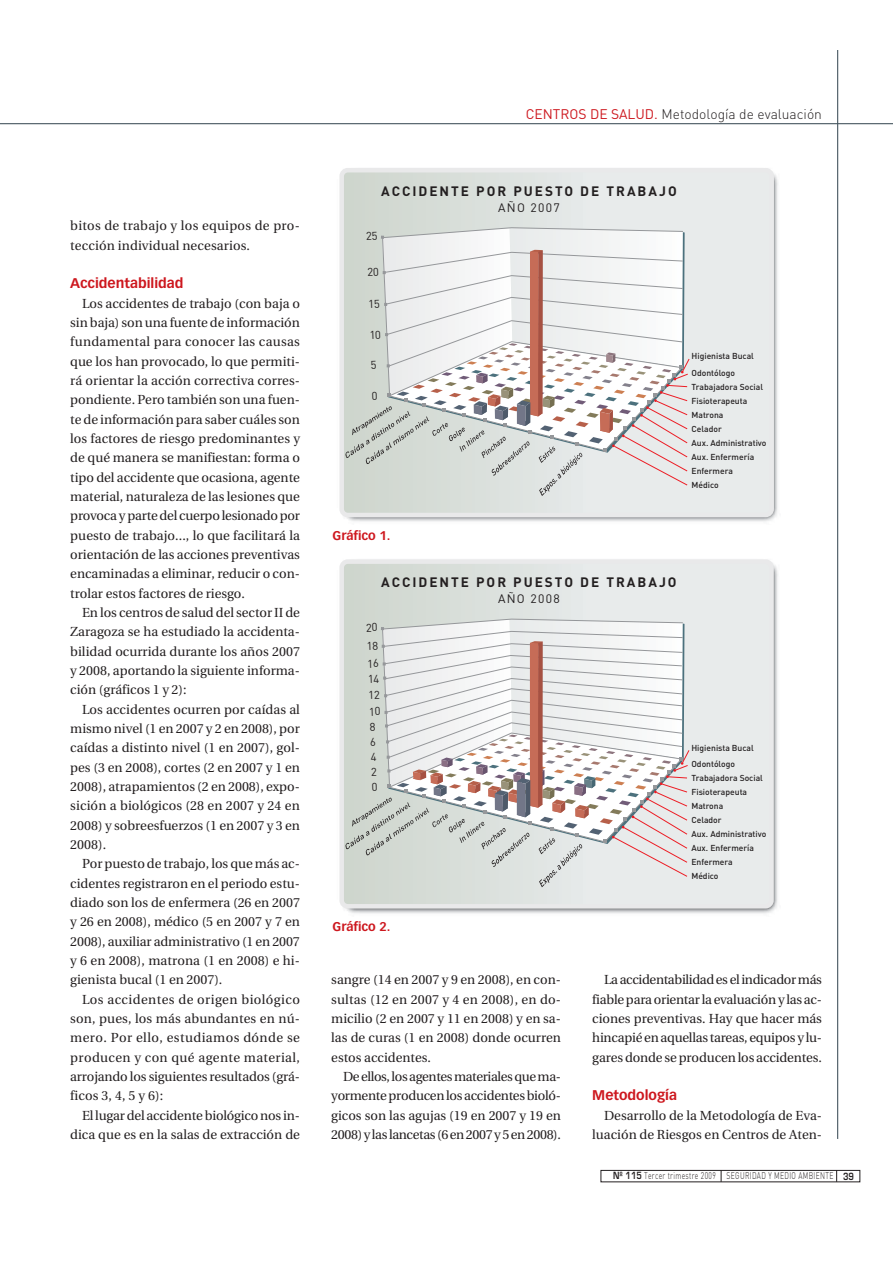
<style>
.page{position:relative;width:893px;height:1263px;background:#fff}
.page>*{position:absolute;margin:0;border:0;box-sizing:border-box;transform-origin:0 0}
.t1{font:300 13.8px "DIN";color:#231f20}
.t2{font:700 13.8px "Vectora LT";color:#cd171e}
.t3{font:700 13.5px "DIN";letter-spacing:.145em;color:#231f20}
.t4{font:13.05px/19.4px "Utopia";color:#231f20;text-align:justify}
.t5{font:700 12.45px "Vectora LT";color:#cd171e}
.t6{font:700 12.45px "Vectora LT";color:#ce171e}
.t7{font:12.15px "DIN";letter-spacing:.105em;color:#231f20}
.t8{font:300 9.6px "DIN";letter-spacing:.05em;color:#231f20;scale:.7 1}
.t9{font:500 8.55px "DIN";color:#231f20}
.s1{font-weight:400;color:#cd171e}
.s2{font-family:"Eurostile";font-weight:600}
</style>
<div class="page">
<hr style="left:0;top:123px;width:893px;height:1px;background:#45555f">
<hr style="left:837px;top:50px;width:1px;height:1089px;background:#45555f">
<div style="left:601px;top:1170px;width:259px;height:12px;border:1px solid #231f20"></div>
<svg style="left:721px;top:1170px;width:1px;height:12px"></svg>
<svg style="left:836px;top:1170px;width:1px;height:12px"></svg>
<img style="left:332px;top:554px;width:452px;height:367px;border-radius:3px">
<div style="left:342px;top:562px;width:429px;height:344px;background:linear-gradient(to right,#d1d8d1,#eff0f3);border-radius:6px"></div>
<div style="left:339px;top:559px;width:435px;height:350px;border:5px solid #e9e9ea;border-radius:6px"></div>
<img style="left:332px;top:163px;width:452px;height:366px;border-radius:3px">
<div style="left:342px;top:170px;width:430px;height:345px;background:linear-gradient(to right,#d1d8d1,#eff0f3);border-radius:6px"></div>
<div style="left:339px;top:168px;width:435px;height:349px;border:5px solid #e9e9ea;border-radius:6px"></div>
<svg style="left:345px;top:618px;width:344px;height:269px"></svg>
<svg style="left:345px;top:227px;width:344px;height:269px"></svg>
<p class="t4" style="left:70px;top:217px;width:231px">bitos de trabajo y los equipos de pro&shy;tección individual necesarios.</p>
<p class="t2" style="left:70px;top:278px;width:115px">Accidentabilidad</p>
<p class="t4" style="left:70px;top:295px;width:231px;text-indent:12px">Los accidentes de trabajo (con baja o sin baja) son una fuente de información fundamental para conocer las causas que los han provocado, lo que permiti&shy;rá orientar la acción correctiva corres&shy;pondiente. Pero también son una fuen&shy;te de información para saber cuáles son los factores de riesgo predominantes y de qué manera se manifiestan: forma o tipo del accidente que ocasiona, agente material, naturaleza de las lesiones que provoca y parte del cuerpo lesionado por puesto de trabajo..., lo que facilitará la orientación de las acciones preventivas encaminadas a eliminar, reducir o con&shy;trolar estos factores de riesgo.</p>
<p class="t4" style="left:70px;top:604px;width:231px;text-indent:12px">En los centros de salud del sector II de Zaragoza se ha estudiado la accidenta&shy;bilidad ocurrida durante los años 2007 y 2008, aportando la siguiente informa&shy;ción (gráficos 1 y 2):</p>
<p class="t4" style="left:70px;top:701px;width:231px;text-indent:12px">Los accidentes ocurren por caídas al mismo nivel (1 en 2007 y 2 en 2008), por caídas a distinto nivel (1 en 2007), gol&shy;pes (3 en 2008), cortes (2 en 2007 y 1 en 2008), atrapamientos (2 en 2008), expo&shy;sición a biológicos (28 en 2007 y 24 en 2008) y sobreesfuerzos (1 en 2007 y 3 en 2008).</p>
<p class="t4" style="left:70px;top:855px;width:231px;text-indent:12px">Por puesto de trabajo, los que más ac&shy;cidentes registraron en el periodo estu&shy;diado son los de enfermera (26 en 2007 y 26 en 2008), médico (5 en 2007 y 7 en 2008), auxiliar administrativo (1 en 2007 y 6 en 2008), matrona (1 en 2008) e hi&shy;gienista bucal (1 en 2007).</p>
<p class="t4" style="left:70px;top:991px;width:231px;text-indent:12px">Los accidentes de origen biológico son, pues, los más abundantes en nú&shy;mero. Por ello, estudiamos dónde se producen y con qué agente material, arrojando los siguientes resultados (grá&shy;ficos 3, 4, 5 y 6):</p>
<p class="t4" style="left:70px;top:1107px;width:231px;text-align:right">El lugar del accidente biológico nos in&shy;dica que es en la salas de extracción de</p>
<p class="t1" style="left:526px;top:109px;width:298px"><span class="s1">CENTROS DE SALUD.</span> Metodología de evaluación</p>
<p class="t3" style="left:381px;top:186px;width:297px">ACCIDENTE POR PUESTO DE TRABAJO</p>
<p class="t7" style="left:498px;top:203px;width:63px">AÑO 2007</p>
<p class="t9" style="left:691px;top:353px;width:64px">Higienista Bucal</p>
<p class="t9" style="left:691px;top:370px;width:45px">Odontólogo</p>
<p class="t9" style="left:691px;top:384px;width:73px">Trabajadora Social</p>
<p class="t9" style="left:691px;top:398px;width:57px">Fisioterapeuta</p>
<p class="t9" style="left:691px;top:412px;width:33px">Matrona</p>
<p class="t9" style="left:691px;top:426px;width:32px">Celador</p>
<p class="t9" style="left:691px;top:440px;width:76px">Aux. Administrativo</p>
<p class="t9" style="left:691px;top:454px;width:64px">Aux. Enfermería</p>
<p class="t9" style="left:691px;top:468px;width:43px">Enfermera</p>
<p class="t9" style="left:691px;top:482px;width:29px">Médico</p>
<p class="t6" style="left:333px;top:530px;width:59px">Gráfico 1.</p>
<p class="t3" style="left:381px;top:578px;width:297px">ACCIDENTE POR PUESTO DE TRABAJO</p>
<p class="t7" style="left:498px;top:594px;width:63px">AÑO 2008</p>
<p class="t5" style="left:333px;top:921px;width:59px">Gráfico 2.</p>
<p class="t9" style="left:691px;top:745px;width:64px">Higienista Bucal</p>
<p class="t9" style="left:691px;top:761px;width:45px">Odontólogo</p>
<p class="t9" style="left:691px;top:775px;width:73px">Trabajadora Social</p>
<p class="t9" style="left:691px;top:789px;width:57px">Fisioterapeuta</p>
<p class="t9" style="left:691px;top:803px;width:33px">Matrona</p>
<p class="t9" style="left:691px;top:817px;width:32px">Celador</p>
<p class="t9" style="left:691px;top:831px;width:76px">Aux. Administrativo</p>
<p class="t9" style="left:691px;top:845px;width:64px">Aux. Enfermería</p>
<p class="t9" style="left:691px;top:859px;width:43px">Enfermera</p>
<p class="t9" style="left:691px;top:873px;width:29px">Médico</p>
<p class="t4" style="left:331px;top:971px;width:231px">sangre (14 en 2007 y 9 en 2008), en con&shy;sultas (12 en 2007 y 4 en 2008), en do&shy;micilio (2 en 2007 y 11 en 2008) y en sa&shy;las de curas (1 en 2008) donde ocurren estos accidentes.</p>
<p class="t4" style="left:331px;top:1068px;width:231px;text-indent:12px">De ellos, los agentes materiales que ma&shy;yormente producen los accidentes bioló&shy;gicos son las agujas (19 en 2007 y 19 en 2008) y las lancetas (6 en 2007 y 5 en 2008).</p>
<p class="t4" style="left:592px;top:971px;width:231px;text-indent:12px">La accidentabilidad es el indicador más fiable para orientar la evaluación y las ac&shy;ciones preventivas. Hay que hacer más hincapié en aquellas tareas, equipos y lu&shy;gares donde se producen los accidentes.</p>
<p class="t2" style="left:592px;top:1090px;width:86px">Metodología</p>
<p class="t4" style="left:592px;top:1107px;width:231px;text-align:right">Desarrollo de la Metodología de Eva&shy;luación de Riesgos en Centros de Aten-</p>
<p class="t8" style="left:613px;top:1173px;width:346px"><span class="s2">Nº 115</span> Tercer trimestre 2009 SEGURIDAD Y MEDIO AMBIENTE <span class="s2">39</span></p>
</div>
